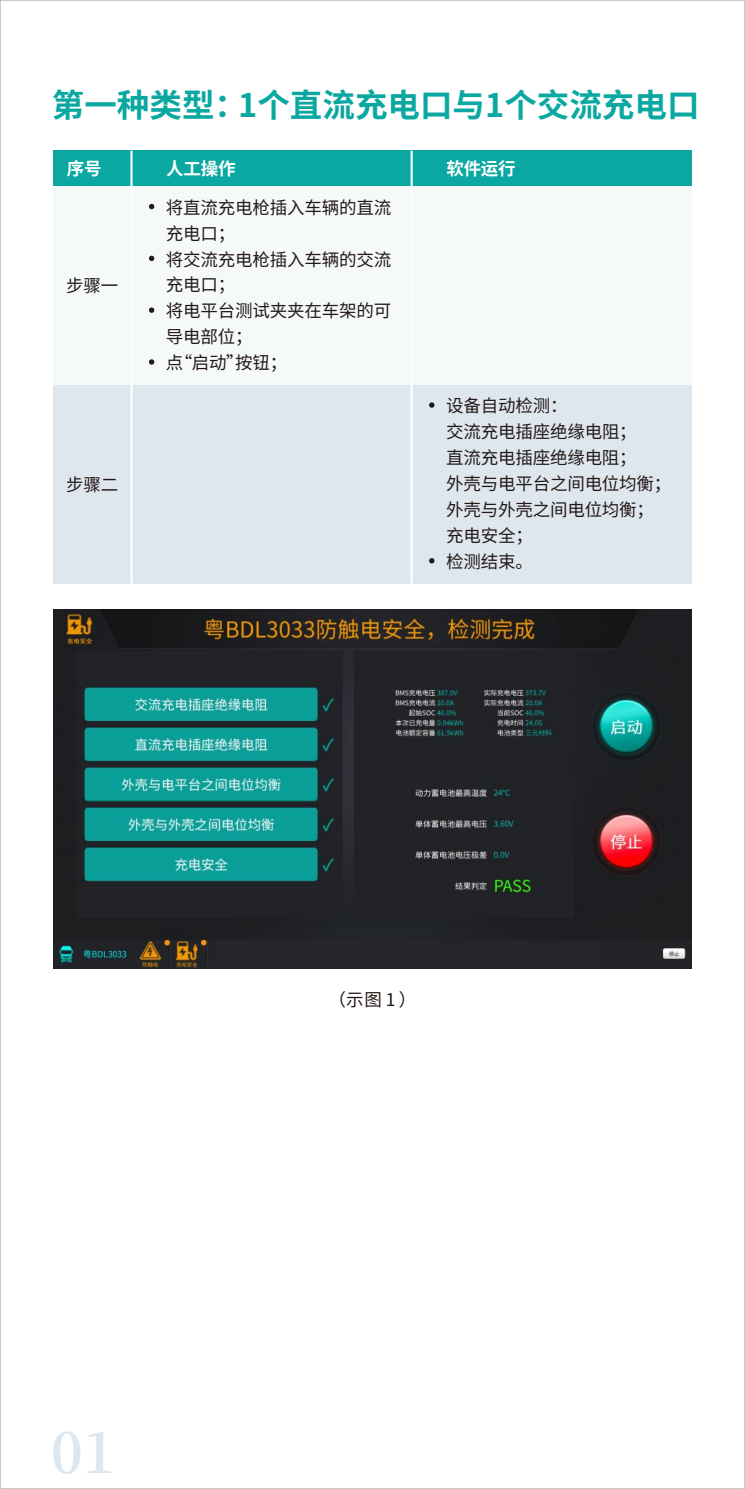
<style>
.page{position:relative;width:745px;height:1489px;background:#fff}
.page>*{position:absolute;margin:0;border:0;box-sizing:border-box;transform-origin:0 0}
.t1{font:700 55px "Source Han Serif CN";color:#dfe7ee}
.t2{font:700 32.5px "Source Han Sans CN";color:#0aa8a1}
.t3{font:17.5px/26px "Source Han Sans CN";letter-spacing:-.01em;color:#231916}
.t4{font:700 17.5px "Source Han Sans CN";letter-spacing:-.01em;color:#fff}
</style>
<div class="page">
<img style="left:53px;top:609px;width:638px;height:359px">
<div style="left:53px;top:151px;width:638px;height:35px;background:#0aa8a1"></div>
<div style="left:53px;top:186px;width:638px;height:199px;background:#f6f9fa"></div>
<div style="left:53px;top:385px;width:638px;height:198px;background:#dfe7ee"></div>
<svg style="left:149px;top:204px;width:5px;height:5px"></svg>
<svg style="left:149px;top:256px;width:5px;height:5px"></svg>
<svg style="left:149px;top:307px;width:5px;height:6px"></svg>
<svg style="left:149px;top:359px;width:5px;height:6px"></svg>
<svg style="left:429px;top:402px;width:5px;height:6px"></svg>
<hr style="left:130px;top:151px;width:2px;height:432px;background:#fff">
<hr style="left:410px;top:151px;width:2px;height:432px;background:#fff">
<svg style="left:429px;top:558px;width:5px;height:5px"></svg>
<h2 class="t2" style="left:52px;top:88px;width:648px">第⼀种类型：1个直流充电⼝与1个交流充电⼝</h2>
<p class="t4" style="left:67px;top:160px;width:36px">序号</p>
<p class="t4" style="left:166px;top:160px;width:71px">⼈⼯操作</p>
<p class="t4" style="left:446px;top:160px;width:71px">软件运⾏</p>
<p class="t3" style="left:66px;top:272px;width:54px">步骤⼀</p>
<p class="t3" style="left:66px;top:471px;width:54px">步骤⼆</p>
<p class="t3" style="left:166px;top:194px;width:227px">将直流充电枪插⼊⻋辆的直流充电⼝；<br>将交流充电枪插⼊⻋辆的交流充电⼝；<br>将电平台测试夹夹在⻋架的可导电部位；<br>点“启动”按钮；</p>
<p class="t3" style="left:446px;top:392px;width:227px">设备⾃动检测：<br>交流充电插座绝缘电阻；<br>直流充电插座绝缘电阻；<br>外壳与电平台之间电位均衡；外壳与外壳之间电位均衡；充电安全；<br>检测结束。</p>
<p class="t3" style="left:328px;top:985px;width:89px">（⽰图1）</p>
<h1 class="t1" style="left:51px;top:1424px;width:66px">01</h1>
</div>
